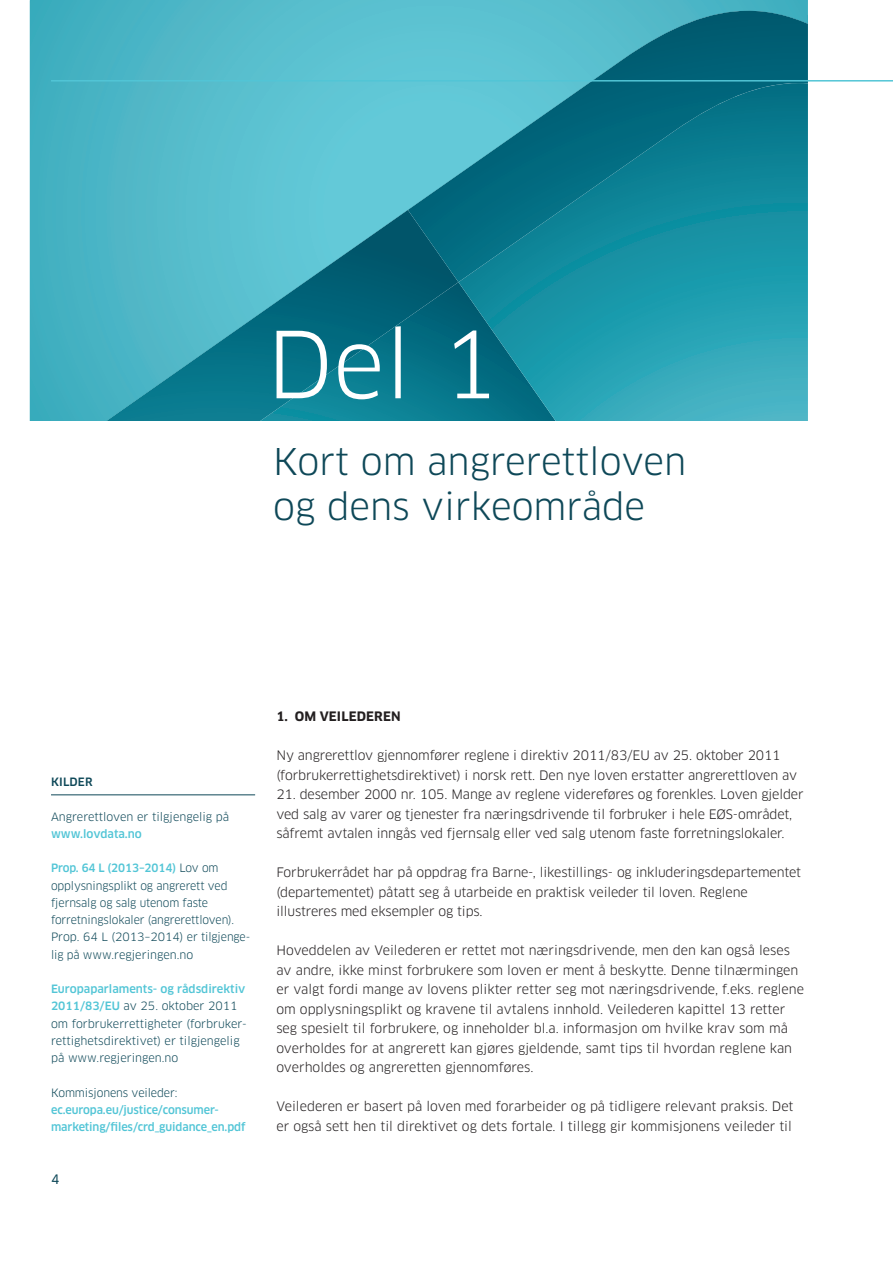
<style>
.page{position:relative;width:893px;height:1263px;background:#fff}
.page>*{position:absolute;margin:0;border:0;box-sizing:border-box;transform-origin:0 0}
.t1{font:90px "Clan OT";color:#fff}
.t2{font:36px/45px "Clan OT";color:#0e4858}
.t3{font:12.75px/19.5px "Clan OT";letter-spacing:-.01em;color:#231f20}
.t4{font:700 12.75px "Clan OT";letter-spacing:.01em;color:#231f20}
.t5{font:12.75px "Clan OT News";color:#0e4858}
.t6{font:11.25px/17.2px "Clan OT";letter-spacing:-.005em;color:#0e4858}
.t7{font:500 11.25px/17.2px "Clan OT";letter-spacing:-.01em;color:#52c5d6}
.t8{font:500 11.25px "Clan OT";letter-spacing:.01em;color:#0e4858}
.s1{font-weight:500;color:#52c5d6}
</style>
<div class="page">
<svg style="left:30px;top:0;width:778px;height:421px;background:#319daf"></svg>
<hr style="left:51px;top:794px;width:204px;height:1px;background:#0e4858">
<hr style="left:51px;top:80px;width:842px;height:2px;background:#52c5d6">
<h1 class="t1" style="left:267px;top:311px;width:234px">Del 1</h1>
<h2 class="t2" style="left:273px;top:439px;width:415px">Kort om angrerettloven og dens virkeområde</h2>
<p class="t8" style="left:51px;top:775px;width:43px">KILDER</p>
<p class="t6" style="left:51px;top:808px;width:180px">Angrerettloven er tilgjengelig på</p>
<p class="t7" style="left:51px;top:825px;width:92px">www.lovdata.no</p>
<p class="t6" style="left:51px;top:860px;width:201px"><span class="s1">Prop. 64 L (2013–2014)</span> Lov om opplysningsplikt og angrerett ved fjernsalg og salg utenom faste forretningslokaler (angrerettloven).<br>Prop. 64 L (2013–2014) er tilgjenge&shy;lig på www.regjeringen.no</p>
<p class="t6" style="left:51px;top:980px;width:197px"><span class="s1">Europaparlaments- og rådsdirektiv 2011/83/EU</span> av 25. oktober 2011 om forbrukerrettigheter (forbruker&shy;rettighetsdirektivet) er tilgjengelig på www.regjeringen.no</p>
<p class="t6" style="left:51px;top:1084px;width:128px">Kommisjonens veileder:</p>
<p class="t7" style="left:51px;top:1101px;width:196px">ec.europa.eu/justice/consumer&shy;marketing/files/crd_guidance_en.pdf</p>
<p class="t5" style="left:51px;top:1171px;width:10px">4</p>
<p class="t4" style="left:276px;top:709px;width:126px">1. OM VEILEDEREN</p>
<p class="t3" style="left:276px;top:746px;width:522px">Ny angrerettlov gjennomfører reglene i direktiv 2011/83/EU av 25. oktober 2011 (forbrukerrettighetsdirektivet) i norsk rett. Den nye loven erstatter angrerettloven av</p>
<p class="t3" style="left:276px;top:785px;width:529px">21. desember 2000 nr. 105. Mange av reglene videreføres og forenkles. Loven gjelder ved salg av varer og tjenester fra næringsdrivende til forbruker i hele EØS-området, såfremt avtalen inngås ved fjernsalg eller ved salg utenom faste forretningslokaler.</p>
<p class="t3" style="left:276px;top:863px;width:526px">Forbrukerrådet har på oppdrag fra Barne-, likestillings- og inkluderingsdepartementet (departementet) påtatt seg å utarbeide en praktisk veileder til loven. Reglene illustreres med eksempler og tips.</p>
<p class="t3" style="left:276px;top:941px;width:529px">Hoveddelen av Veilederen er rettet mot næringsdrivende, men den kan også leses av andre, ikke minst forbrukere som loven er ment å beskytte. Denne tilnærmingen er valgt fordi mange av lovens plikter retter seg mot næringsdrivende, f.eks. reglene om opplysningsplikt og kravene til avtalens innhold. Veilederen kapittel 13 retter seg spesielt til forbrukere, og inneholder bl.a. informasjon om hvilke krav som må overholdes for at angrerett kan gjøres gjeldende, samt tips til hvordan reglene kan overholdes og angreretten gjennomføres.</p>
<p class="t3" style="left:276px;top:1097px;width:519px">Veilederen er basert på loven med forarbeider og på tidligere relevant praksis. Det er også sett hen til direktivet og dets fortale. I tillegg gir kommisjonens veileder til</p>
</div>
